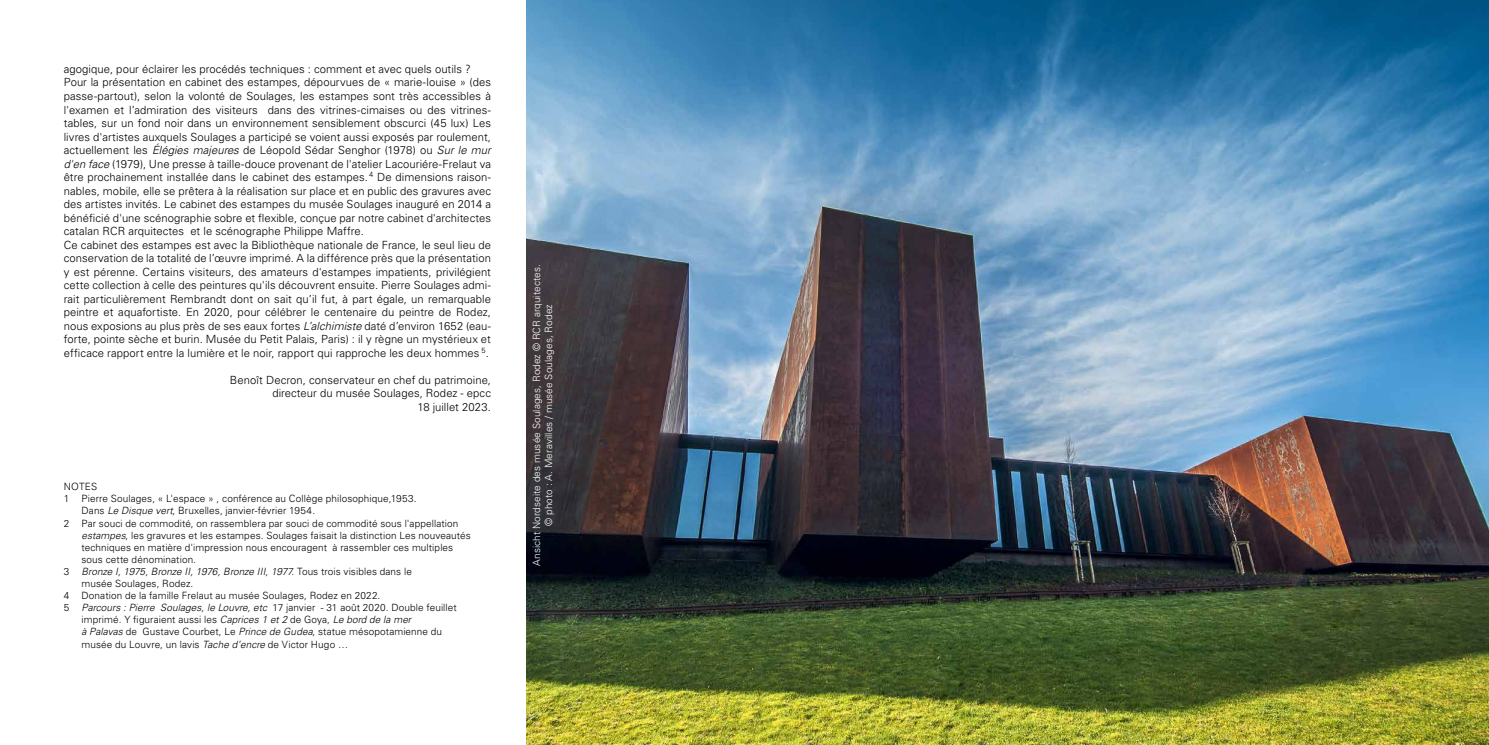
<style>
.page{position:relative;width:1489px;height:745px;background:#fff}
.page>*{position:absolute;margin:0;border:0;box-sizing:border-box;transform-origin:0 0}
.t1{font:300 11.25px/13.5px "Univers";letter-spacing:.005em;color:#000}
.t2{font:300 10px "Univers";letter-spacing:.01em;color:#000}
.t3{font:300 10px/12px "Univers";letter-spacing:.01em;color:#fff;text-align:center}
.t4{font:italic 300 10px "Univers";letter-spacing:-.01em;color:#000}
.s1{font-style:italic}
.s2{font-style:normal}
</style>
<div class="page">
<img style="left:526px;top:0;width:962px;height:744px">
<p class="t1" style="left:64px;top:62px;width:429px">agogique, pour éclairer les procédés techniques : comment et avec quels outils ?<br>Pour la présentation en cabinet des estampes, dépourvues de « marie-louise » (des passe-partout), selon la volonté de Soulages, les estampes sont très accessibles à l'examen et l’admiration des visiteurs dans des vitrines-cimaises ou des vitrines&shy;tables, sur un fond noir dans un environnement sensiblement obscurci (45 lux) Les livres d'artistes auxquels Soulages a participé se voient aussi exposés par roulement, actuellement les <span class="s1">Élégies majeures</span> de Léopold Sédar Senghor (1978) ou <span class="s1">Sur le mur d'en face</span> (1979), Une presse à taille-douce provenant de l'atelier Lacouriére-Frelaut va être prochainement installée dans le cabinet des estampes. <sup>4</sup> De dimensions raison&shy;nables, mobile, elle se prêtera à la réalisation sur place et en public des gravures avec des artistes invités. Le cabinet des estampes du musée Soulages inauguré en 2014 a bénéficié d'une scénographie sobre et flexible, conçue par notre cabinet d'architectes catalan RCR arquitectes et le scénographe Philippe Maffre.<br>Ce cabinet des estampes est avec la Bibliothèque nationale de France, le seul lieu de conservation de la totalité de l’œuvre imprimé. A la différence près que la présentation y est pérenne. Certains visiteurs, des amateurs d'estampes impatients, privilégient cette collection à celle des peintures qu'ils découvrent ensuite. Pierre Soulages admi&shy;rait particulièrement Rembrandt dont on sait qu’il fut, à part égale, un remarquable peintre et aquafortiste. En 2020, pour célébrer le centenaire du peintre de Rodez, nous exposions au plus près de ses eaux fortes <span class="s1">L’alchimiste</span> daté d’environ 1652 (eau&shy;forte, pointe sèche et burin. Musée du Petit Palais, Paris) : il y règne un mystérieux et efficace rapport entre la lumière et le noir, rapport qui rapproche les deux hommes <sup>5</sup>.</p>
<p class="t1" style="left:230px;top:372px;width:262px;text-align:right">Benoît Decron, conservateur en chef du patrimoine, directeur du musée Soulages, Rodez - epcc<br>18 juillet 2023.</p>
<p class="t2" style="left:64px;top:480px;width:35px">NOTES</p>
<p class="t2" style="left:64px;top:492px;width:354px">1 Pierre Soulages, « L'espace » , conférence au Collège philosophique,1953.</p>
<p class="t2" style="left:81px;top:504px;width:235px">Dans <span class="s1">Le Disque vert</span>, Bruxelles, janvier-février 1954.</p>
<p class="t2" style="left:64px;top:516px;width:396px">2 Par souci de commodité, on rassemblera par souci de commodité sous l'appellation</p>
<p class="t2" style="left:81px;top:528px;width:391px"><span class="s1">estampes</span>, les gravures et les estampes. Soulages faisait la distinction Les nouveautés</p>
<p class="t2" style="left:81px;top:540px;width:373px">techniques en matière d'impression nous encouragent à rassembler ces multiples</p>
<p class="t2" style="left:81px;top:552px;width:116px">sous cette dénomination.</p>
<p class="t4" style="left:64px;top:564px;width:349px"><span class="s2">3</span> Bronze I, 1975, Bronze II, 1976, Bronze III, 1977<span class="s2">. Tous trois visibles dans le</span></p>
<p class="t2" style="left:81px;top:576px;width:113px">musée Soulages, Rodez.</p>
<p class="t2" style="left:64px;top:588px;width:318px">4 Donation de la famille Frelaut au musée Soulages, Rodez en 2022.</p>
<p class="t2" style="left:64px;top:600px;width:394px">5 <span class="s1">Parcours : Pierre Soulages, le Louvre, etc</span> 17 janvier - 31 août 2020. Double feuillet</p>
<p class="t2" style="left:81px;top:612px;width:331px">imprimé. Y figuraient aussi les <span class="s1">Caprices 1 et 2</span> de Goya, <span class="s1">Le bord de la mer</span></p>
<p class="t2" style="left:81px;top:624px;width:362px"><span class="s1">à Palavas</span> de Gustave Courbet, Le <span class="s1">Prince de Gudea</span>, statue mésopotamienne du</p>
<p class="t2" style="left:81px;top:638px;width:268px">musée du Louvre, un lavis <span class="s1">Tache d’encre</span> de Victor Hugo …</p>
<p class="t3" style="left:530px;top:565px;width:303px;rotate:-90deg">Ansicht Nordseite des musée Soulages, Rodez © RCR arquitectes. © photo : A. Meravilles / musée Soulages, Rodez</p>
</div>
